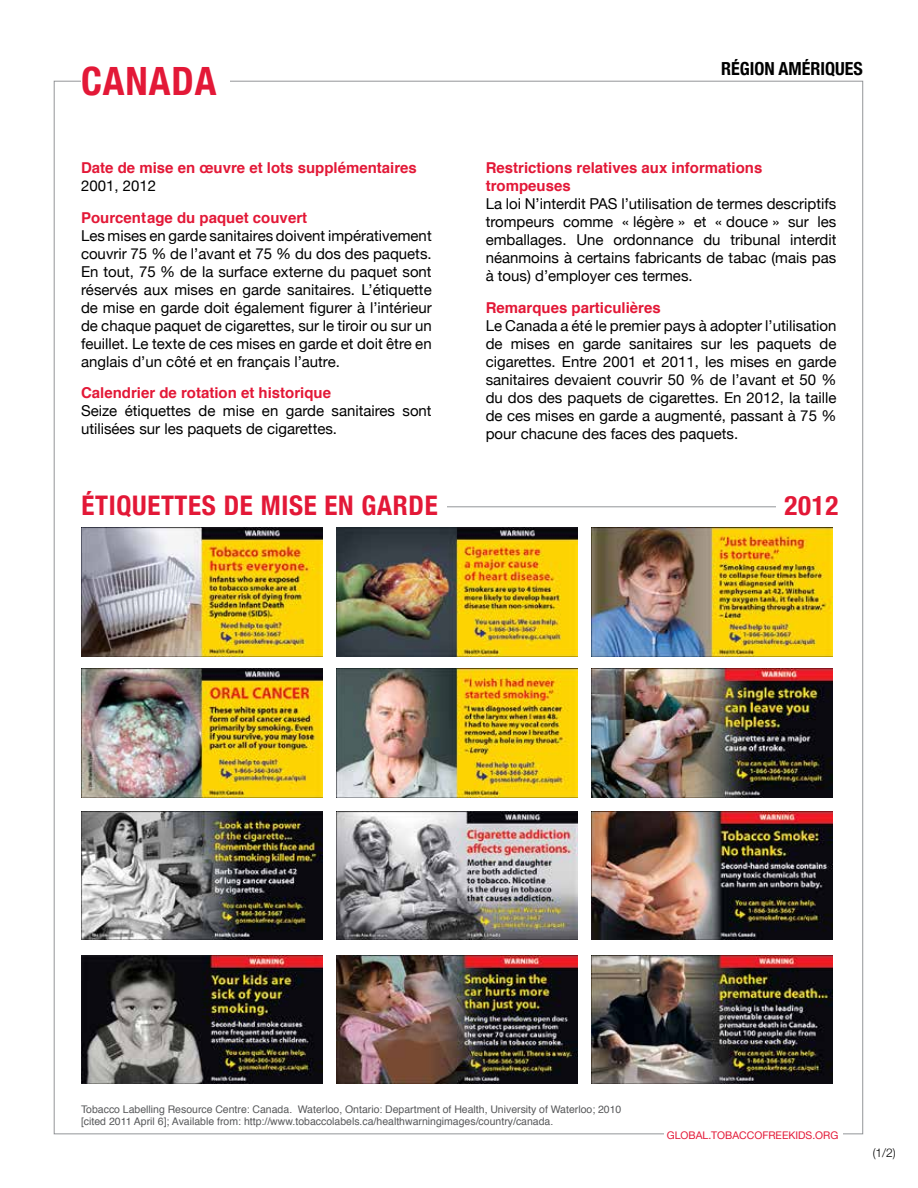
<style>
.page{position:relative;width:918px;height:1188px;background:#fff}
.page>*{position:absolute;margin:0;border:0;box-sizing:border-box;transform-origin:0 0}
.t1{font:700 condensed 39px "Helvetica Neue";letter-spacing:.025em;color:#e31837}
.t2{font:700 condensed 27px "Helvetica Neue";letter-spacing:.025em;color:#e31837}
.t3{font:700 condensed 18px "Helvetica Neue";color:#000}
.t4{font:15px/18px "Helvetica Neue";color:#000;text-align:justify}
.t5{font:700 15px/18px "Helvetica";color:#e31837}
.t6{font:300 12px "Helvetica Neue";color:#000}
.t7{font:10.5px/12px "Helvetica";color:#58595b}
.t8{font:10.5px "Helvetica Neue";color:#e31837}
</style>
<div class="page">
<hr style="left:213px;top:507px;width:625px;height:1px;background:#939598">
<img style="left:81px;top:528px;width:241px;height:128px">
<img style="left:336px;top:528px;width:242px;height:128px">
<img style="left:592px;top:528px;width:241px;height:128px">
<img style="left:81px;top:669px;width:241px;height:128px">
<img style="left:336px;top:669px;width:242px;height:128px">
<img style="left:592px;top:669px;width:241px;height:128px">
<img style="left:81px;top:811px;width:241px;height:129px">
<img style="left:336px;top:811px;width:242px;height:129px">
<img style="left:592px;top:811px;width:241px;height:129px">
<img style="left:81px;top:955px;width:241px;height:129px">
<img style="left:336px;top:955px;width:242px;height:129px">
<img style="left:592px;top:955px;width:241px;height:129px">
<div style="left:82px;top:489px;width:365px;height:27px;background:#fff"></div>
<div style="left:777px;top:489px;width:61px;height:27px;background:#fff"></div>
<h1 class="t1" style="left:81px;top:49px;width:137px">CANADA</h1>
<p class="t3" style="left:721px;top:54px;width:133px">RÉGION AMÉRIQUES</p>
<p class="t5" style="left:81px;top:159px;width:337px">Date de mise en œuvre et lots supplémentaires</p>
<p class="t4" style="left:81px;top:176px;width:77px">2001, 2012</p>
<p class="t5" style="left:81px;top:209px;width:228px">Pourcentage du paquet couvert</p>
<p class="t4" style="left:81px;top:225px;width:352px">Les mises en garde sanitaires doivent impérativement couvrir 75 % de l’avant et 75 % du dos des paquets.<br>En tout, 75 % de la surface externe du paquet sont réservés aux mises en garde sanitaires. L’étiquette de mise en garde doit également figurer à l’intérieur de chaque paquet de cigarettes, sur le tiroir ou sur un feuillet. Le texte de ces mises en garde et doit être en anglais d’un côté et en français l’autre.</p>
<p class="t5" style="left:81px;top:384px;width:252px">Calendrier de rotation et historique</p>
<p class="t4" style="left:81px;top:401px;width:352px">Seize étiquettes de mise en garde sanitaires sont utilisées sur les paquets de cigarettes.</p>
<p class="t5" style="left:486px;top:159px;width:278px">Restrictions relatives aux informations trompeuses</p>
<p class="t4" style="left:486px;top:194px;width:352px">La loi N’interdit PAS l’utilisation de termes descriptifs trompeurs comme « légère » et « douce » sur les emballages. Une ordonnance du tribunal interdit néanmoins à certains fabricants de tabac (mais pas à tous) d’employer ces termes.</p>
<p class="t5" style="left:486px;top:299px;width:177px">Remarques particulières</p>
<p class="t4" style="left:486px;top:315px;width:352px">Le Canada a été le premier pays à adopter l’utilisation de mises en garde sanitaires sur les paquets de cigarettes. Entre 2001 et 2011, les mises en garde sanitaires devaient couvrir 50 % de l’avant et 50 % du dos des paquets de cigarettes. En 2012, la taille de ces mises en garde a augmenté, passant à 75 % pour chacune des faces des paquets.</p>
<h2 class="t2" style="left:82px;top:483px;width:81px">ÉTIQUETTES</h2>
<h2 class="t2" style="left:224px;top:483px;width:52px">DE MISE</h2>
<h2 class="t2" style="left:325px;top:483px;width:69px">EN GARDE</h2>
<h2 class="t2" style="left:785px;top:483px;width:55px">2012</h2>
<p class="t7" style="left:81px;top:1104px;width:542px">Tobacco Labelling Resource Centre: Canada. Waterloo, Ontario: Department of Health, University of Waterloo; 2010 [cited 2011 April 6]; Available from: http://www.tobaccolabels.ca/healthwarningimages/country/canada.</p>
<p class="t8" style="left:667px;top:1126px;width:173px">global.tobaccofreekids.org</p>
<p class="t6" style="left:873px;top:1143px;width:25px">(1/2)</p>
</div>
